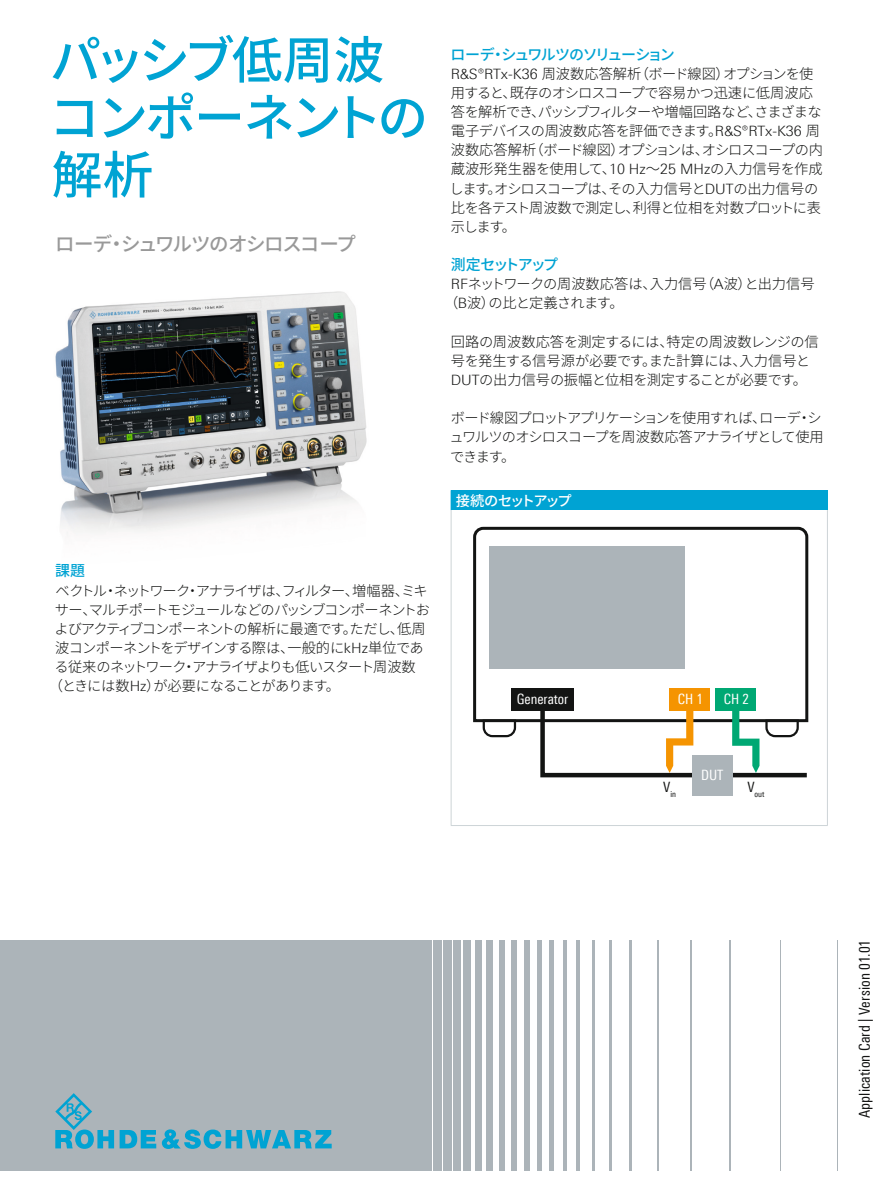
<style>
.page{position:relative;width:893px;height:1191px;background:#fff}
.page>*{position:absolute;margin:0;border:0;box-sizing:border-box;transform-origin:0 0}
.t1{font:500 51px/57.4px "Source Han Sans JP";letter-spacing:-.06em;color:#00a3d3}
.t2{font:500 19.5px "Source Han Sans JP";letter-spacing:-.075em;color:#999}
.t3{font:15px "Linotype Univers 420 Cn";letter-spacing:.005em;color:#131413}
.t4{font:500 15px "Source Han Sans JP";letter-spacing:-.115em;color:#00a3d3}
.t5{font:500 15px "Source Han Sans JP";letter-spacing:-.145em;color:#00a3d3}
.t6{font:300 14.25px/19.2px "Source Han Sans JP";letter-spacing:-.05em;color:#131413}
.t7{font:300 14.25px/19.2px "Source Han Sans JP";letter-spacing:-.02em;color:#131413}
.t8{font:300 14.25px "Source Han Sans JP";letter-spacing:-.09em;color:#131413}
.t9{font:300 14.25px "Source Han Sans JP";letter-spacing:-.085em;color:#131413}
.t10{font:300 14.25px "Source Han Sans JP";letter-spacing:-.07em;color:#131413}
.t11{font:14.25px "Linotype Univers 420 Cn";color:#fff}
.t12{font:500 14.25px "Source Han Sans JP";letter-spacing:-.13em;color:#fff}
.t13{font:8.25px "Linotype Univers 420 Cn";color:#131413}
.s1{font-family:"Linotype Univers 330"}
</style>
<div class="page">
<img style="left:55px;top:291px;width:312px;height:243px">
<div style="left:692px;top:755px;width:41px;height:40px;background:#acb4b9"></div>
<svg style="left:473px;top:526px;width:336px;height:197px"></svg>
<svg style="left:482px;top:718px;width:35px;height:20px"></svg>
<div style="left:670px;top:688px;width:40px;height:23px;background:#f59401"></div>
<div style="left:716px;top:688px;width:40px;height:23px;background:#00a873"></div>
<svg style="left:538px;top:705px;width:271px;height:73px"></svg>
<div style="left:0;top:940px;width:432px;height:230px;background:#acb4b9"></div>
<div style="left:433px;top:940px;width:9px;height:230px;background:#acb4b9"></div>
<div style="left:443px;top:940px;width:8px;height:230px;background:#acb4b9"></div>
<div style="left:453px;top:940px;width:8px;height:230px;background:#acb4b9"></div>
<div style="left:464px;top:940px;width:7px;height:230px;background:#acb4b9"></div>
<div style="left:475px;top:940px;width:6px;height:230px;background:#acb4b9"></div>
<div style="left:487px;top:940px;width:6px;height:230px;background:#acb4b9"></div>
<div style="left:499px;top:940px;width:6px;height:230px;background:#acb4b9"></div>
<div style="left:511px;top:940px;width:6px;height:230px;background:#acb4b9"></div>
<div style="left:524px;top:940px;width:5px;height:230px;background:#acb4b9"></div>
<hr style="left:537px;top:940px;width:4px;height:230px;background:#acb4b9">
<hr style="left:550px;top:940px;width:4px;height:230px;background:#acb4b9">
<hr style="left:563px;top:940px;width:4px;height:230px;background:#acb4b9">
<hr style="left:576px;top:940px;width:4px;height:230px;background:#acb4b9">
<hr style="left:592px;top:940px;width:3px;height:230px;background:#acb4b9">
<hr style="left:609px;top:940px;width:3px;height:230px;background:#acb4b9">
<hr style="left:630px;top:940px;width:2px;height:230px;background:#acb4b9">
<hr style="left:658px;top:940px;width:1px;height:230px;background:#acb4b9">
<hr style="left:690px;top:940px;width:2px;height:230px;background:#acb4b9">
<hr style="left:730px;top:940px;width:1px;height:230px;background:#acb4b9">
<hr style="left:780px;top:940px;width:1px;height:230px;background:#acb4b9">
<hr style="left:837px;top:940px;width:1px;height:230px;background:#acb4b9">
<svg style="left:120px;top:1130px;width:36px;height:18px"></svg>
<svg style="left:55px;top:1093px;width:59px;height:56px"></svg>
<svg style="left:162px;top:1129px;width:170px;height:20px"></svg>
<div style="left:451px;top:490px;width:376px;height:20px;background:#00a3d3"></div>
<svg style="left:827px;top:490px;width:1px;height:20px"></svg>
<hr style="left:451px;top:510px;width:1px;height:315px;background:#cdd4d7">
<hr style="left:827px;top:510px;width:1px;height:315px;background:#cdd4d7">
<hr style="left:451px;top:825px;width:377px;height:1px;background:#cdd4d7">
<h1 class="t1" style="left:49px;top:32px;width:381px">パッシブ低周波コンポーネントの解析</h1>
<h2 class="t2" style="left:55px;top:233px;width:302px">ローデ・シュワルツのオシロスコープ</h2>
<p class="t4" style="left:451px;top:46px;width:226px">ローデ・シュワルツのソリューション</p>
<p class="t6" style="left:450px;top:64px;width:375px"><span class="s1">R&amp;S®RTx-K36</span> 周波数応答解析（ボード線図）オプションを使用すると、既存のオシロスコープで容易かつ迅速に低周波応答を解析でき、パッシブフィルターや増幅回路など、さまざまな電子デバイスの周波数応答を評価できます。<span class="s1">R&amp;S®RTx-K36</span> 周波数応答解析（ボード線図）オプションは、オシロスコープの内蔵波形発生器を使用して、<span class="s1">10 Hz</span>～<span class="s1">25 MHz</span>の入力信号を作成します。オシロスコープは、その入力信号と<span class="s1">DUT</span>の出力信号の比を各テスト周波数で測定し、利得と位相を対数プロットに表示します。</p>
<p class="t5" style="left:451px;top:256px;width:109px">測定セットアップ</p>
<p class="t7" style="left:444px;top:275px;width:372px;text-indent:7px"><span class="s1">RF</span>ネットワークの周波数応答は、入力信号（<span class="s1">A</span>波）と出力信号（<span class="s1">B</span>波）の比と定義されます。</p>
<p class="t7" style="left:451px;top:332px;width:370px">回路の周波数応答を測定するには、特定の周波数レンジの信号を発生する信号源が必要です。また計算には、入力信号と<br><span class="s1">DUT</span>の出力信号の振幅と位相を測定することが必要です。</p>
<p class="t6" style="left:450px;top:409px;width:376px">ボード線図プロットアプリケーションを使用すれば、ローデ・シュワルツのオシロスコープを周波数応答アナライザとして使用できます。</p>
<p class="t12" style="left:456px;top:492px;width:117px">接続のセットアップ</p>
<p class="t4" style="left:55px;top:562px;width:31px">課題</p>
<p class="t8" style="left:55px;top:582px;width:374px">ベクトル・ネットワーク・アナライザは、フィルター、増幅器、ミキ</p>
<p class="t6" style="left:55px;top:600px;width:376px">サー、マルチポートモジュールなどのパッシブコンポーネントお</p>
<p class="t6" style="left:54px;top:619px;width:373px">よびアクティブコンポーネントの解析に最適です。ただし、低周</p>
<p class="t6" style="left:55px;top:638px;width:370px">波コンポーネントをデザインする際は、一般的に<span class="s1">kHz</span>単位であ</p>
<p class="t9" style="left:55px;top:659px;width:363px">る従来のネットワーク・アナライザよりも低いスタート周波数</p>
<p class="t10" style="left:49px;top:678px;width:293px">（ときには数<span class="s1">Hz</span>）が必要になることがあります。</p>
<p class="t11" style="left:517px;top:691px;width:53px">Generator</p>
<p class="t11" style="left:678px;top:691px;width:27px">CH 1</p>
<p class="t11" style="left:724px;top:691px;width:27px">CH 2</p>
<p class="t13" style="left:663px;top:789px;width:14px"><sup>V</sup>in</p>
<p class="t11" style="left:701px;top:766px;width:24px">DUT</p>
<p class="t13" style="left:747px;top:789px;width:19px"><sup>V</sup>out</p>
<p class="t3" style="left:856px;top:1118px;width:180px;rotate:-90deg">Application Card | Version 01.01</p>
</div>
